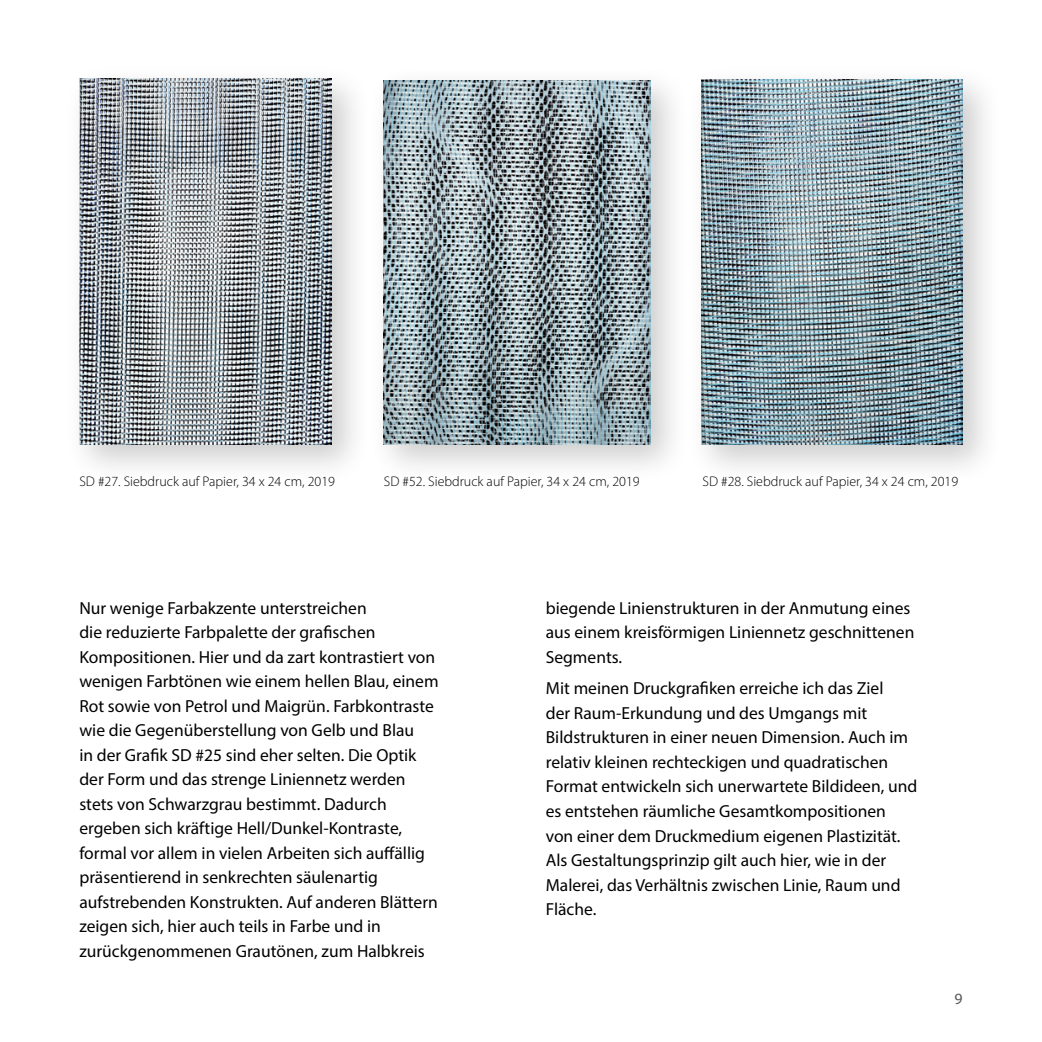
<style>
.page{position:relative;width:1042px;height:1042px;background:#fff}
.page>*{position:absolute;margin:0;border:0;box-sizing:border-box;transform-origin:0 0}
.t1{font:17.5px/24.5px "Myriad Pro";color:#000}
.t2{font:15.75px "Myriad Pro";color:#58595b}
.t3{font:300 14px "Myriad Pro";color:#000}
</style>
<div class="page">
<div style="left:685px;top:64px;width:317px;height:421px;background:#000;opacity:.2"></div>
<img style="left:701px;top:80px;width:261px;height:365px">
<div style="left:64px;top:63px;width:308px;height:422px;background:#000;opacity:.2"></div>
<img style="left:80px;top:79px;width:251px;height:366px">
<div style="left:368px;top:64px;width:322px;height:420px;background:#000;opacity:.2"></div>
<img style="left:383px;top:80px;width:267px;height:364px">
<p class="t3" style="left:79px;top:472px;width:257px">SD #27. Siebdruck auf Papier, 34 x 24 cm, 2019</p>
<p class="t3" style="left:384px;top:472px;width:257px">SD #52. Siebdruck auf Papier, 34 x 24 cm, 2019</p>
<p class="t3" style="left:702px;top:472px;width:257px">SD #28. Siebdruck auf Papier, 34 x 24 cm, 2019</p>
<p class="t1" style="left:79px;top:595px;width:361px">Nur wenige Farbakzente unterstreichen<br>die reduzierte Farbpalette der grafischen Kompositionen. Hier und da zart kontrastiert von wenigen Farbtönen wie einem hellen Blau, einem Rot sowie von Petrol und Maigrün. Farbkontraste wie die Gegenüberstellung von Gelb und Blau<br>in der Grafik SD #25 sind eher selten. Die Optik der Form und das strenge Liniennetz werden stets von Schwarzgrau bestimmt. Dadurch ergeben sich kräftige Hell/Dunkel-Kontraste, formal vor allem in vielen Arbeiten sich auffällig präsentierend in senkrechten säulenartig aufstrebenden Konstrukten. Auf anderen Blättern zeigen sich, hier auch teils in Farbe und in zurückgenommenen Grautönen, zum Halbkreis</p>
<p class="t1" style="left:546px;top:595px;width:370px">biegende Linienstrukturen in der Anmutung eines aus einem kreisförmigen Liniennetz geschnittenen<br>Segments.</p>
<p class="t1" style="left:546px;top:676px;width:373px">Mit meinen Druckgrafiken erreiche ich das Ziel<br>der Raum-Erkundung und des Umgangs mit Bildstrukturen in einer neuen Dimension. Auch im relativ kleinen rechteckigen und quadratischen Format entwickeln sich unerwartete Bildideen, und es entstehen räumliche Gesamtkompositionen von einer dem Druckmedium eigenen Plastizität.<br>Als Gestaltungsprinzip gilt auch hier, wie in der Malerei, das Verhältnis zwischen Linie, Raum und Fläche.</p>
<p class="t2" style="left:954px;top:989px;width:10px">9</p>
</div>
